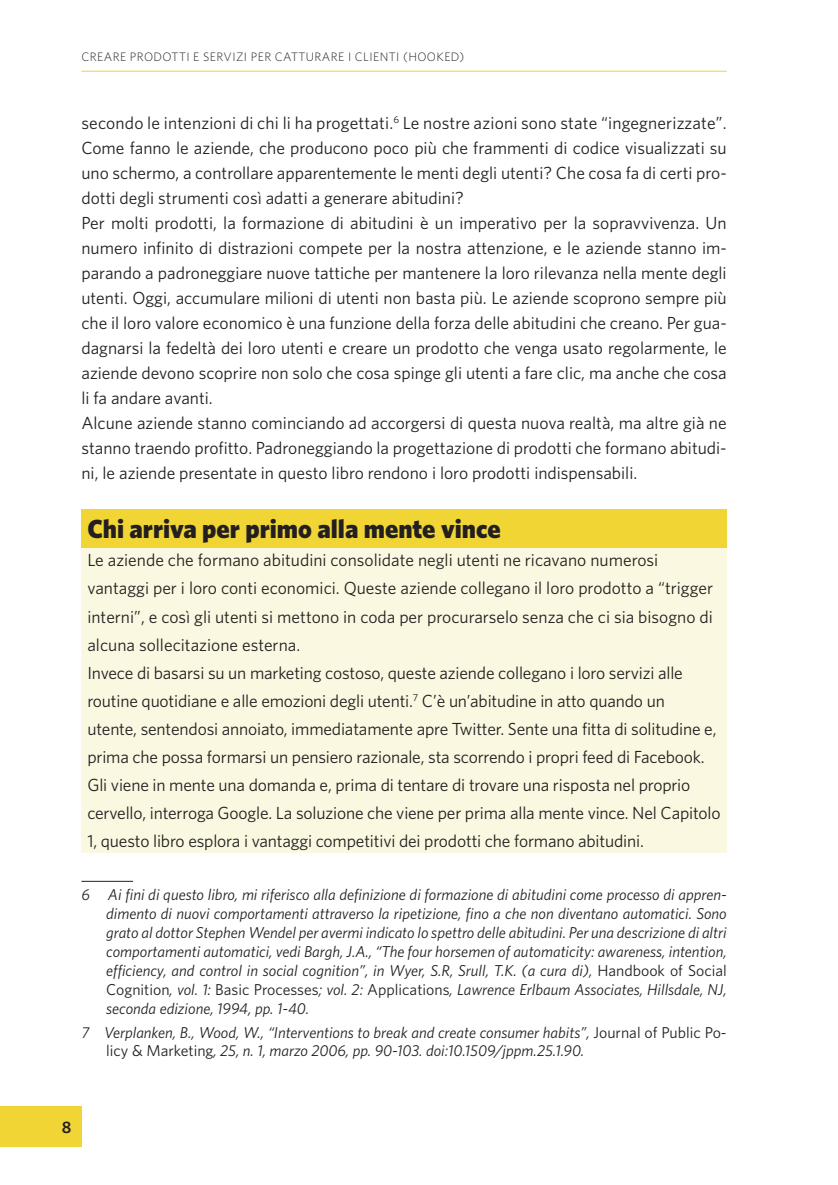
<style>
.page{position:relative;width:838px;height:1185px;background:#fff}
.page>*{position:absolute;margin:0;border:0;box-sizing:border-box;transform-origin:0 0}
.t1{font:900 26.25px "Whitney";color:#231f20}
.t2{font:17.5px/25px "Whitney";color:#231f20}
.t3{font:600 16.62px "Whitney";color:#231f20}
.t4{font:italic 15.75px/18.9px "Whitney";color:#231f20;text-align:justify}
.t5{font:300 12.25px "Whitney";letter-spacing:.035em;color:#231f20}
.s1{font-style:normal}
</style>
<div class="page">
<hr style="left:81px;top:71px;width:645px;height:1px;background:#f0d535">
<div style="left:0;top:1106px;width:81px;height:40px;background:#f0d535"></div>
<div style="left:81px;top:509px;width:645px;height:39px;background:#f0d535"></div>
<div style="left:81px;top:548px;width:645px;height:304px;background:#fbf8e1"></div>
<hr style="left:81px;top:881px;width:52px;height:1px;background:#231f20">
<p class="t5" style="left:81px;top:50px;width:384px">CREARE PRODOTTI E SERVIZI PER CATTURARE I CLIENTI (HOOKED)</p>
<p class="t2" style="left:81px;top:110px;width:646px">secondo le intenzioni di chi li ha progettati.<sup>6</sup> Le nostre azioni sono state “ingegnerizzate”.<br>Come fanno le aziende, che producono poco più che frammenti di codice visualizzati su uno schermo, a controllare apparentemente le menti degli utenti? Che cosa fa di certi pro&shy;dotti degli strumenti così adatti a generare abitudini?<br>Per molti prodotti, la formazione di abitudini è un imperativo per la sopravvivenza. Un numero infinito di distrazioni compete per la nostra attenzione, e le aziende stanno im&shy;parando a padroneggiare nuove tattiche per mantenere la loro rilevanza nella mente degli utenti. Oggi, accumulare milioni di utenti non basta più. Le aziende scoprono sempre più che il loro valore economico è una funzione della forza delle abitudini che creano. Per gua&shy;dagnarsi la fedeltà dei loro utenti e creare un prodotto che venga usato regolarmente, le aziende devono scoprire non solo che cosa spinge gli utenti a fare clic, ma anche che cosa li fa andare avanti.<br>Alcune aziende stanno cominciando ad accorgersi di questa nuova realtà, ma altre già ne stanno traendo profitto. Padroneggiando la progettazione di prodotti che formano abitudi&shy;ni, le aziende presentate in questo libro rendono i loro prodotti indispensabili.</p>
<h1 class="t1" style="left:87px;top:513px;width:415px">Chi arriva per primo alla mente vince</h1>
<p class="t2" style="left:87px;top:546px;width:634px;line-height:28px">Le aziende che formano abitudini consolidate negli utenti ne ricavano numerosi vantaggi per i loro conti economici. Queste aziende collegano il loro prodotto a “trigger interni”, e così gli utenti si mettono in coda per procurarselo senza che ci sia bisogno di alcuna sollecitazione esterna.<br>Invece di basarsi su un marketing costoso, queste aziende collegano i loro servizi alle routine quotidiane e alle emozioni degli utenti.<sup>7</sup> C’è un’abitudine in atto quando un<br>utente, sentendosi annoiato, immediatamente apre Twitter. Sente una fitta di solitudine e, prima che possa formarsi un pensiero razionale, sta scorrendo i propri feed di Facebook.<br>Gli viene in mente una domanda e, prima di tentare di trovare una risposta nel proprio cervello, interroga Google. La soluzione che viene per prima alla mente vince. Nel Capitolo 1, questo libro esplora i vantaggi competitivi dei prodotti che formano abitudini.</p>
<p class="t4" style="left:106px;top:885px;width:622px;text-indent:-25px">6 Ai fini di questo libro, mi riferisco alla definizione di formazione di abitudini come processo di appren&shy;dimento di nuovi comportamenti attraverso la ripetizione, fino a che non diventano automatici. Sono grato al dottor Stephen Wendel per avermi indicato lo spettro delle abitudini. Per una descrizione di altri comportamenti automatici, vedi Bargh, J.A., “The four horsemen of automaticity: awareness, intention, efficiency, and control in social cognition”, in Wyer, S.R, Srull, T.K. (a cura di), <span class="s1">Handbook of Social Cognition</span>, vol. 1: <span class="s1">Basic Processes</span>; vol. 2: <span class="s1">Applications</span>, Lawrence Erlbaum Associates, Hillsdale, NJ, seconda edizione, 1994, pp. 1-40.</p>
<p class="t4" style="left:106px;top:1022px;width:622px;text-indent:-25px">7 Verplanken, B., Wood, W., “Interventions to break and create consumer habits”, <span class="s1">Journal of Public Po&shy;licy &amp; Marketing</span>, 25, n. 1, marzo 2006, pp. 90-103. doi:10.1509/jppm.25.1.90.</p>
<p class="t3" style="left:62px;top:1117px;width:11px">8</p>
</div>
